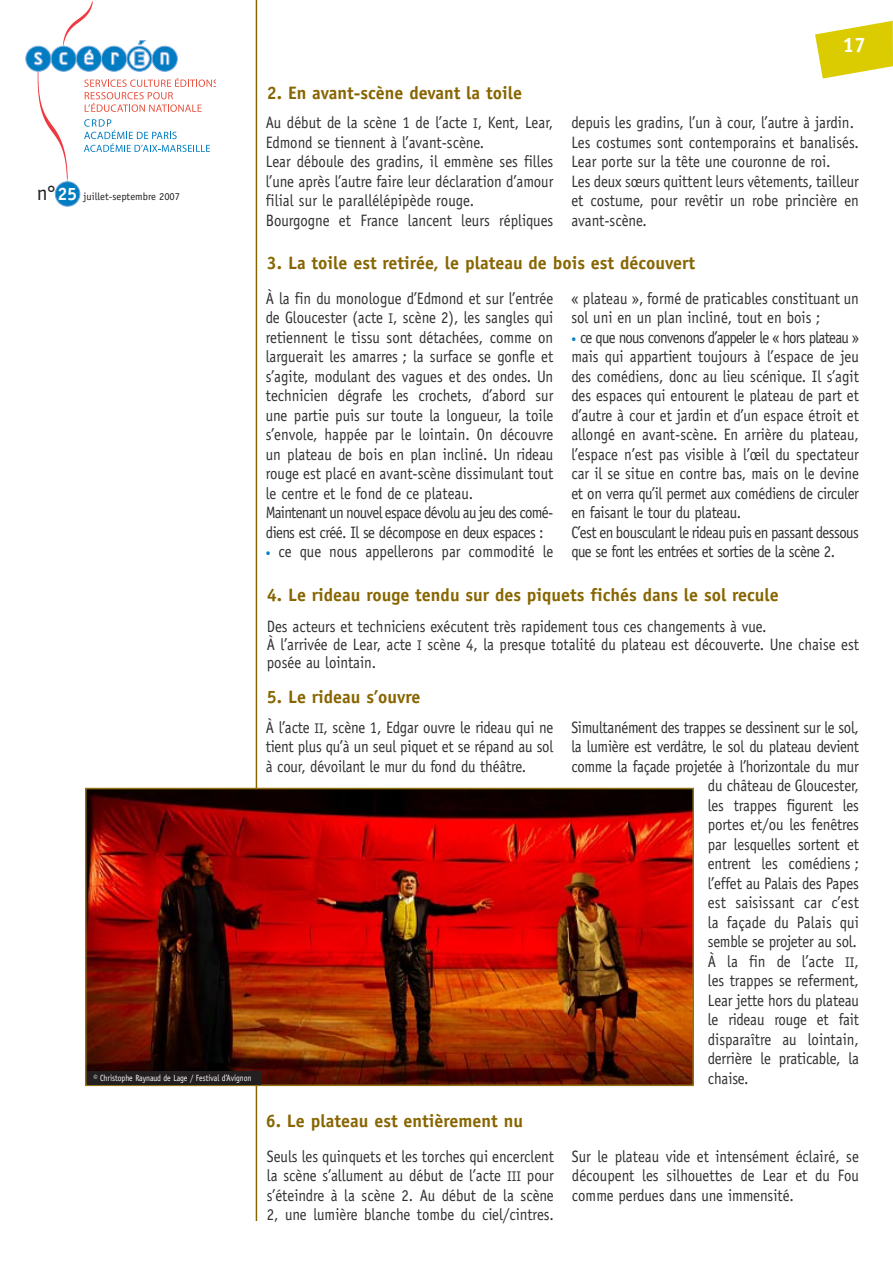
<style>
.page{position:relative;width:893px;height:1263px;background:#fff}
.page>*{position:absolute;margin:0;border:0;box-sizing:border-box;transform-origin:0 0}
.t1{font:700 21px "Officina Sans";color:#fff}
.t2{font:700 18px "Officina Sans";color:#876500}
.t3{font:16.5px/19.5px "Officina Sans";color:#312f30;scale:.9 1}
.t4{font:16.5px/19.5px "Officina Sans";letter-spacing:-.02em;color:#312f30;scale:.9 1}
.t5{font:10.5px "Officina Sans";color:#231f20}
.t6{font:9px "Officina Sans";color:#fff;scale:.85 1}
.s1{font-size:21px}
.s2{font-weight:700;font-size:18px;color:#fff}
.s3{font-size:14.1px}
.s4{font-weight:700;font-size:10.5px;color:#0580c5}
</style>
<div class="page">
<img style="left:63px;top:1px;width:30px;height:39px">
<img style="left:37px;top:72px;width:40px;height:113px">
<img style="left:217px;top:0;width:72px;height:1220px">
<svg style="left:84px;top:78px;width:134px;height:34px"></svg>
<svg style="left:26px;top:40px;width:152px;height:32px"></svg>
<svg style="left:84px;top:119px;width:126px;height:33px"></svg>
<div style="left:55px;top:182px;width:25px;height:24px;background:#007cc2;border-radius:50%"></div>
<div style="left:55px;top:181px;width:25px;height:26px;border:1px solid #70a3d6;border-radius:50%"></div>
<svg style="left:815px;top:21px;width:78px;height:58px"></svg>
<img style="left:88px;top:791px;width:603px;height:292px">
<div style="left:85px;top:788px;width:609px;height:298px;border:2px solid #927114"></div>
<div style="left:88px;top:1071px;width:173px;height:13px;background:#231f20"></div>
<p class="t5" style="left:37px;top:190px;width:145px"><span class="s1">n°</span><span class="s2">25</span> juillet-septembre 2007</p>
<p class="t6" style="left:93px;top:1073px;width:188px">© Christophe Raynaud de Lage / Festival d’Avignon</p>
<p class="t2" style="left:267px;top:82px;width:257px">2. En avant-scène devant la toile</p>
<p class="t1" style="left:843px;top:32px;width:25px">17</p>
<p class="t3" style="left:266px;top:113px;width:321px">Au début de la scène 1 de l’acte <span class="s3">i</span>, Kent, Lear, Edmond se tiennent à l’avant-scène.<br>Lear déboule des gradins, il emmène ses filles l’une après l’autre faire leur déclaration d’amour filial sur le parallélépipède rouge.<br>Bourgogne et France lancent leurs répliques</p>
<p class="t3" style="left:571px;top:113px;width:321px">depuis les gradins, l’un à cour, l’autre à jardin.<br>Les costumes sont contemporains et banalisés.<br>Lear porte sur la tête une couronne de roi.<br>Les deux sœurs quittent leurs vêtements, tailleur et costume, pour revêtir un robe princière en avant-scène.</p>
<p class="t2" style="left:267px;top:252px;width:430px">3. La toile est retirée, le plateau de bois est découvert</p>
<p class="t3" style="left:266px;top:288px;width:321px">À la fin du monologue d’Edmond et sur l’entrée de Gloucester (acte <span class="s3">i</span>, scène 2), les sangles qui retiennent le tissu sont détachées, comme on larguerait les amarres ; la surface se gonfle et s’agite, modulant des vagues et des ondes. Un technicien dégrafe les crochets, d’abord sur une partie puis sur toute la longueur, la toile s’envole, happée par le lointain. On découvre un plateau de bois en plan incliné. Un rideau rouge est placé en avant-scène dissimulant tout le centre et le fond de ce plateau.<br>Maintenant un nouvel espace dévolu au jeu des comé&shy;diens est créé. Il se décompose en deux espaces :</p>
<p class="t3" style="left:266px;top:542px;width:321px"><span class="s4">•</span> ce que nous appellerons par commodité le</p>
<p class="t3" style="left:571px;top:288px;width:321px">« plateau », formé de praticables constituant un sol uni en un plan incliné, tout en bois ;</p>
<p class="t4" style="left:571px;top:327px;width:321px"><span class="s4">•</span> ce que nous convenons d’appeler le « hors plateau » mais qui appartient toujours à l’espace de jeu des comédiens, donc au lieu scénique. Il s’agit des espaces qui entourent le plateau de part et d’autre à cour et jardin et d’un espace étroit et allongé en avant-scène. En arrière du plateau, l’espace n’est pas visible à l’œil du spectateur car il se situe en contre bas, mais on le devine et on verra qu’il permet aux comédiens de circuler en faisant le tour du plateau.<br>C’est en bousculant le rideau puis en passant dessous que se font les entrées et sorties de la scène 2.</p>
<p class="t2" style="left:267px;top:584px;width:514px">4. Le rideau rouge tendu sur des piquets fichés dans le sol recule</p>
<p class="t3" style="left:267px;top:618px;width:659px;line-height:18px">Des acteurs et techniciens exécutent très rapidement tous ces changements à vue.<br>À l’arrivée de Lear, acte <span class="s3">i</span> scène 4, la presque totalité du plateau est découverte. Une chaise est posée au lointain.</p>
<p class="t2" style="left:267px;top:686px;width:155px">5. Le rideau s’ouvre</p>
<p class="t3" style="left:266px;top:717px;width:321px;text-align:justify">À l’acte <span class="s3">ii</span>, scène 1, Edgar ouvre le rideau qui ne tient plus qu’à un seul piquet et se répand au sol à cour, dévoilant le mur du fond du théâtre.</p>
<p class="t4" style="left:571px;top:717px;width:321px">Simultanément des trappes se dessinent sur le sol,</p>
<p class="t4" style="left:571px;top:737px;width:321px">la lumière est verdâtre, le sol du plateau devient</p>
<p class="t4" style="left:571px;top:756px;width:321px">comme la façade projetée à l’horizontale du mur</p>
<p class="t3" style="left:708px;top:776px;width:169px">du château de Gloucester,</p>
<p class="t3" style="left:708px;top:795px;width:169px">les trappes figurent les</p>
<p class="t3" style="left:708px;top:815px;width:169px">portes et/ou les fenêtres</p>
<p class="t3" style="left:708px;top:834px;width:169px">par lesquelles sortent et</p>
<p class="t3" style="left:708px;top:854px;width:169px">entrent les comédiens ;</p>
<p class="t3" style="left:708px;top:873px;width:169px">l’effet au Palais des Papes</p>
<p class="t3" style="left:708px;top:893px;width:169px">est saisissant car c’est</p>
<p class="t3" style="left:708px;top:912px;width:169px">la façade du Palais qui</p>
<p class="t4" style="left:708px;top:932px;width:167px">semble se projeter au sol.</p>
<p class="t3" style="left:708px;top:951px;width:169px">À la fin de l’acte <span class="s3">ii</span>,</p>
<p class="t3" style="left:708px;top:971px;width:169px">les trappes se referment,</p>
<p class="t3" style="left:708px;top:990px;width:169px">Lear jette hors du plateau</p>
<p class="t3" style="left:708px;top:1010px;width:169px">le rideau rouge et fait</p>
<p class="t3" style="left:708px;top:1029px;width:169px">disparaître au lointain,</p>
<p class="t3" style="left:708px;top:1049px;width:169px">derrière le praticable, la</p>
<p class="t3" style="left:708px;top:1068px;width:47px">chaise.</p>
<p class="t2" style="left:266px;top:1110px;width:259px">6. Le plateau est entièrement nu</p>
<p class="t3" style="left:267px;top:1146px;width:320px;text-align:justify">Seuls les quinquets et les torches qui encerclent la scène s’allument au début de l’acte <span class="s3">iii</span> pour s’éteindre à la scène 2. Au début de la scène 2, une lumière blanche tombe du ciel/cintres.</p>
<p class="t3" style="left:572px;top:1146px;width:320px;text-align:justify">Sur le plateau vide et intensément éclairé, se découpent les silhouettes de Lear et du Fou comme perdues dans une immensité.</p>
</div>
